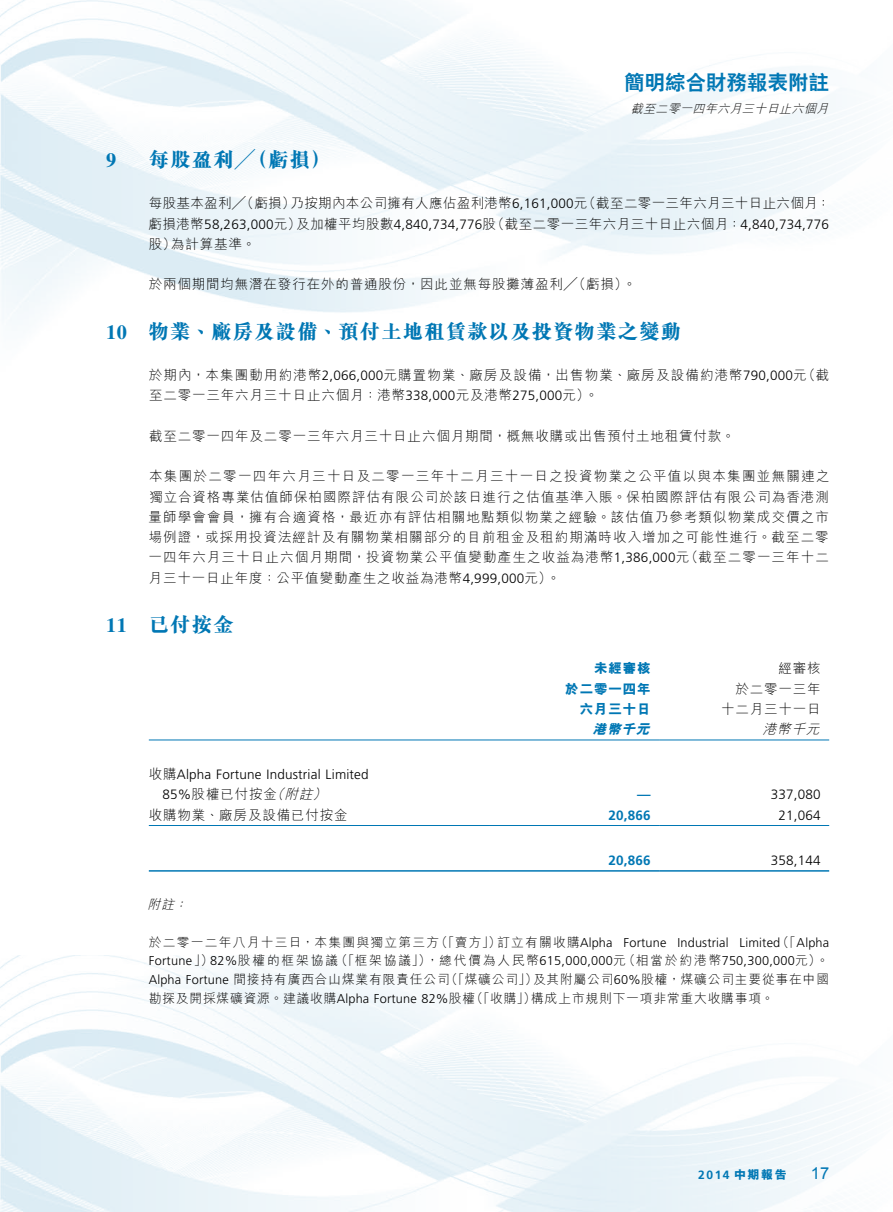
<style>
.page{position:relative;width:893px;height:1212px;background:#fff}
.page>*{position:absolute;margin:0;border:0;box-sizing:border-box;transform-origin:0 0}
.t1{font:800 20.25px "M Sung HK";letter-spacing:.06em;color:#0077b4}
.t2{font:800 20.25px "C Hei 2 HK";letter-spacing:.015em;color:#0077b4}
.t3{font:700 20.25px "Times LT Std";color:#0077b4}
.t4{font:16.5px "Arial";color:#0077b4}
.t5{font:300 13.5px/20.2px "M Hei HK";letter-spacing:.065em;color:#000;text-align:justify}
.t6{font:300 13.5px "Frutiger LT Std";letter-spacing:.015em;color:#000}
.t7{font:300 13.5px/20.2px "M Hei HK";letter-spacing:.085em;color:#000}
.t8{font:300 13.5px "M Hei HK";letter-spacing:.025em;color:#000}
.t9{font:800 13.5px/20.2px "M Hei HK";letter-spacing:.065em;color:#0077b4;text-align:right}
.t10{font:700 13.5px "Frutiger LT Std";letter-spacing:.015em;color:#0077b4}
.t11{font:italic 800 13.5px "M Hei HK";color:#0077b4}
.t12{font:italic 300 13.5px "M Hei HK";color:#000}
.t13{font:300 12.75px/18.8px "M Hei HK";letter-spacing:.065em;color:#000;text-align:justify}
.t14{font:italic 300 12.75px "M Hei HK";color:#000}
.t15{font:italic 300 12px "M Hei HK";color:#000}
.t16{font:700 12px "Frutiger LT Std";color:#0077b4}
.s1{font-family:"Frutiger LT Std"}
.s2{font-family:"M Hei HK"}
.s3{font-family:"Times LT Std";font-weight:700}
.s4{font-style:italic}
.s5{font-family:"M Hei HK";font-weight:800}
</style>
<div class="page">
<img style="left:0;top:955px;width:847px;height:257px">
<hr style="left:149px;top:739px;width:340px;height:1px;background:#0077b4">
<hr style="left:489px;top:739px;width:170px;height:1px;background:#0077b4">
<hr style="left:659px;top:739px;width:170px;height:1px;background:#0077b4">
<hr style="left:149px;top:825px;width:340px;height:1px;background:#0077b4">
<hr style="left:489px;top:825px;width:170px;height:1px;background:#0077b4">
<hr style="left:659px;top:825px;width:170px;height:1px;background:#0077b4">
<hr style="left:149px;top:870px;width:340px;height:2px;background:#0077b4">
<hr style="left:489px;top:870px;width:170px;height:2px;background:#0077b4">
<hr style="left:659px;top:870px;width:170px;height:2px;background:#0077b4">
<h1 class="t2" style="left:624px;top:73px;width:207px">簡明綜合財務報表附註</h1>
<p class="t15" style="left:631px;top:103px;width:202px">截至二零一四年六月三十日止六個月</p>
<h1 class="t3" style="left:106px;top:148px;width:12px">9</h1>
<h1 class="t1" style="left:149px;top:149px;width:183px">每股盈利╱（虧損）</h1>
<p class="t8" style="left:149px;top:196px;width:683px">每股基本盈利╱（虧損）乃按期內本公司擁有人應佔盈利港幣<span class="s1">6,161,000</span>元（截至二零一三年六月三十日止六個月：</p>
<p class="t6" style="left:149px;top:216px;width:682px"><span class="s2">虧損港幣</span>58,263,000<span class="s2">元）及加權平均股數</span>4,840,734,776<span class="s2">股（截至二零一三年六月三十日止六個月：</span>4,840,734,776</p>
<p class="t5" style="left:149px;top:233px;width:108px">股）為計算基準。</p>
<p class="t5" style="left:149px;top:274px;width:489px">於兩個期間均無潛在發行在外的普通股份，因此並無每股攤薄盈利╱（虧損）。</p>
<h1 class="t1" style="left:106px;top:321px;width:576px"><span class="s3">10</span> 物業、廠房及設備、預付土地租賃款以及投資物業之變動</h1>
<p class="t7" style="left:149px;top:365px;width:682px">於期內，本集團動用約港幣<span class="s1">2,066,000</span>元購置物業、廠房及設備，出售物業、廠房及設備約港幣<span class="s1">790,000</span>元（截至二零一三年六月三十日止六個月：港幣<span class="s1">338,000</span>元及港幣<span class="s1">275,000</span>元）。</p>
<p class="t5" style="left:149px;top:425px;width:588px">截至二零一四年及二零一三年六月三十日止六個月期間，概無收購或出售預付土地租賃付款。</p>
<p class="t5" style="left:148px;top:466px;width:683px">本集團於二零一四年六月三十日及二零一三年十二月三十一日之投資物業之公平值以與本集團並無關連之獨立合資格專業估值師保柏國際評估有限公司於該日進行之估值基準入賬。保柏國際評估有限公司為香港測量師學會會員，擁有合適資格，最近亦有評估相關地點類似物業之經驗。該估值乃參考類似物業成交價之市場例證，或採用投資法經計及有關物業相關部分的目前租金及租約期滿時收入增加之可能性進行。截至二零一四年六月三十日止六個月期間，投資物業公平值變動產生之收益為港幣<span class="s1">1,386,000</span>元（截至二零一三年十二月三十一日止年度：公平值變動產生之收益為港幣<span class="s1">4,999,000</span>元）。</p>
<h1 class="t1" style="left:106px;top:614px;width:129px"><span class="s3">11</span> 已付按金</h1>
<p class="t9" style="left:594px;top:658px;width:58px">未經審核</p>
<p class="t5" style="left:778px;top:658px;width:44px">經審核</p>
<p class="t9" style="left:565px;top:678px;width:87px">於二零一四年六月三十日</p>
<p class="t5" style="left:721px;top:678px;width:101px;text-align:right">於二零一三年十二月三十一日</p>
<p class="t11" style="left:593px;top:722px;width:62px">港幣千元</p>
<p class="t12" style="left:763px;top:722px;width:62px">港幣千元</p>
<p class="t6" style="left:149px;top:767px;width:221px"><span class="s2">收購</span>Alpha Fortune Industrial Limited</p>
<p class="t5" style="left:163px;top:784px;width:168px"><span class="s1">85%</span>股權已付按金<span class="s4">（附註）</span></p>
<p class="t10" style="left:637px;top:787px;width:15px">—</p>
<p class="t6" style="left:771px;top:787px;width:51px">337,080</p>
<p class="t5" style="left:149px;top:804px;width:200px">收購物業、廠房及設備已付按金</p>
<p class="t10" style="left:608px;top:807px;width:44px">20,866</p>
<p class="t6" style="left:778px;top:807px;width:44px">21,064</p>
<p class="t10" style="left:608px;top:852px;width:44px">20,866</p>
<p class="t6" style="left:771px;top:852px;width:51px">358,144</p>
<p class="t14" style="left:148px;top:898px;width:44px">附註：</p>
<p class="t13" style="left:149px;top:932px;width:682px">於二零一二年八月十三日，本集團與獨立第三方（「賣方」）訂立有關收購<span class="s1">Alpha Fortune Industrial Limited</span>（「<span class="s1">Alpha Fortune</span>」）<span class="s1">82%</span>股權的框架協議（「框架協議」），總代價為人民幣<span class="s1">615,000,000</span>元（相當於約港幣<span class="s1">750,300,000</span>元）。<span class="s1">Alpha Fortune</span> 間接持有廣西合山煤業有限責任公司（「煤礦公司」）及其附屬公司<span class="s1">60%</span>股權，煤礦公司主要從事在中國勘探及開採煤礦資源。建議收購<span class="s1">Alpha Fortune 82%</span>股權（「收購」）構成上市規則下一項非常重大收購事項。</p>
<p class="t16" style="left:698px;top:1167px;width:90px">2014 <span class="s5">中期報告</span></p>
<p class="t4" style="left:811px;top:1163px;width:20px">17</p>
</div>
